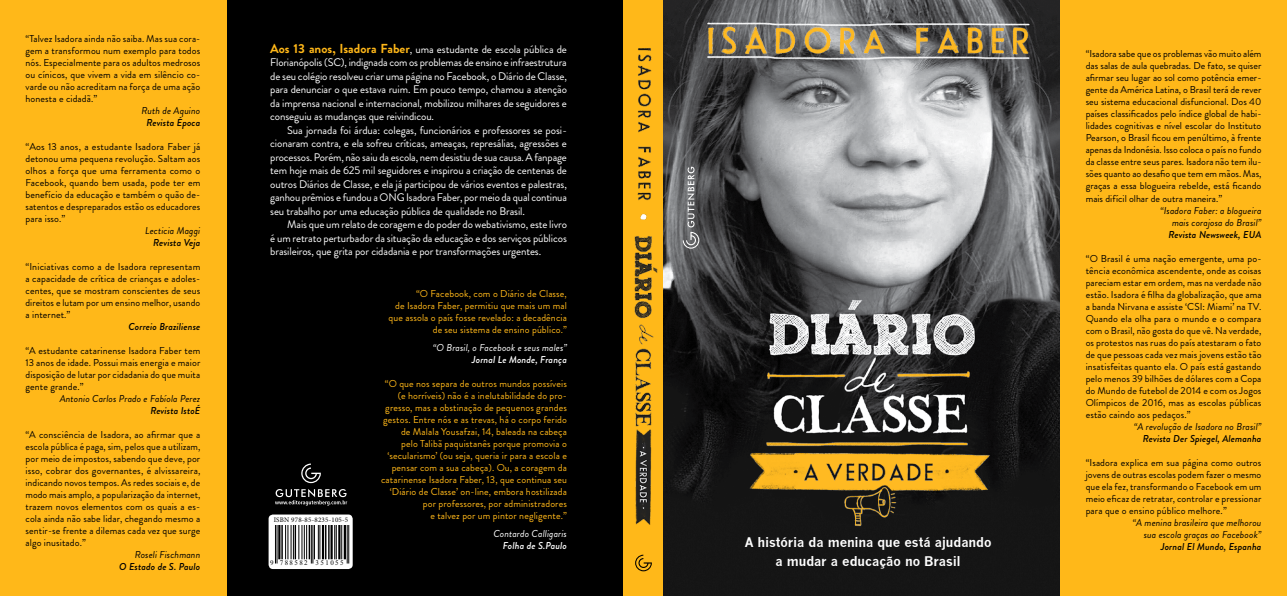
<style>
.page{position:relative;width:1287px;height:596px;background:#fff}
.page>*{position:absolute;margin:0;border:0;box-sizing:border-box;transform-origin:0 0}
.t1{font:700 13px/19px "News Gothic";letter-spacing:-.01em;color:#fff;text-align:center}
.t2{font:11px/13.5px "Brandon Grotesque";letter-spacing:-.01em;color:#fff;text-align:justify}
.t3{font:10px/12px "Brandon Grotesque";letter-spacing:.01em;color:#000;text-align:justify}
.t4{font:10px/12px "Brandon Grotesque";letter-spacing:.01em;color:#ffb819;text-align:right}
.t5{font:italic 10px/12px "Brandon Grotesque";letter-spacing:.01em;color:#000;text-align:right}
.t6{font:italic 500 10px "Brandon Grotesque";letter-spacing:.01em;color:#000}
.t7{font:italic 10px "Brandon Grotesque";letter-spacing:.01em;color:#fff}
.t8{font:italic 500 10px "Brandon Grotesque";letter-spacing:.01em;color:#fff}
.t9{font:7px "Minion Pro";letter-spacing:.03em;color:#000}
.t10{font:7px "Times New Roman";letter-spacing:.2em;color:#000}
.s1{font-weight:700;font-size:13px;color:#ffb819}
</style>
<div class="page">
<img style="left:663px;top:0;width:397px;height:595px">
<svg style="left:683px;top:167px;width:16px;height:81px"></svg>
<div style="left:1060px;top:0;width:227px;height:595px;background:#ffb819"></div>
<div style="left:0;top:0;width:227px;height:595px;background:#ffb819"></div>
<div style="left:227px;top:0;width:397px;height:595px;background:#000"></div>
<div style="left:624px;top:0;width:39px;height:595px;background:#ffb819"></div>
<img style="left:634px;top:48px;width:24px;height:477px">
<svg style="left:635px;top:554px;width:17px;height:17px"></svg>
<svg style="left:275px;top:463px;width:72px;height:42px"></svg>
<svg style="left:269px;top:514px;width:84px;height:54px;background:#e0e0e0"></svg>
<hr style="left:277px;top:525px;width:1px;height:38px;background:#000">
<hr style="left:275px;top:525px;width:1px;height:38px;background:#000">
<hr style="left:278px;top:525px;width:2px;height:34px;background:#000">
<hr style="left:281px;top:525px;width:2px;height:34px;background:#000">
<hr style="left:293px;top:525px;width:1px;height:34px;background:#000">
<hr style="left:291px;top:525px;width:1px;height:34px;background:#000">
<hr style="left:288px;top:525px;width:1px;height:34px;background:#000">
<hr style="left:285px;top:525px;width:1px;height:34px;background:#000">
<hr style="left:295px;top:525px;width:1px;height:34px;background:#000">
<hr style="left:306px;top:525px;width:1px;height:34px;background:#000">
<hr style="left:304px;top:525px;width:1px;height:34px;background:#000">
<hr style="left:302px;top:525px;width:1px;height:34px;background:#000">
<hr style="left:299px;top:525px;width:1px;height:34px;background:#000">
<hr style="left:309px;top:525px;width:1px;height:34px;background:#000">
<hr style="left:320px;top:525px;width:1px;height:34px;background:#000">
<hr style="left:318px;top:525px;width:1px;height:34px;background:#000">
<hr style="left:314px;top:525px;width:1px;height:34px;background:#000">
<hr style="left:313px;top:525px;width:1px;height:38px;background:#000">
<hr style="left:311px;top:525px;width:1px;height:38px;background:#000">
<hr style="left:322px;top:525px;width:2px;height:34px;background:#000">
<hr style="left:328px;top:525px;width:2px;height:34px;background:#000">
<hr style="left:325px;top:525px;width:1px;height:34px;background:#000">
<hr style="left:330px;top:525px;width:3px;height:34px;background:#000">
<hr style="left:336px;top:525px;width:1px;height:34px;background:#000">
<hr style="left:334px;top:525px;width:1px;height:34px;background:#000">
<hr style="left:338px;top:525px;width:2px;height:34px;background:#000">
<hr style="left:341px;top:525px;width:1px;height:34px;background:#000">
<hr style="left:344px;top:525px;width:2px;height:34px;background:#000">
<hr style="left:348px;top:525px;width:1px;height:38px;background:#000">
<hr style="left:347px;top:525px;width:1px;height:38px;background:#000">
<p class="t3" style="left:26px;top:32px;width:176px">“Talvez Isadora ainda não saiba. Mas sua cora&shy;gem a transformou num exemplo para todos nós. Especialmente para os adultos medrosos ou cínicos, que vivem a vida em silêncio co&shy;varde ou não acreditam na força de uma ação honesta e cidadã.”</p>
<p class="t5" style="left:142px;top:104px;width:60px">Ruth de Aquino</p>
<p class="t6" style="left:146px;top:115px;width:55px">Revista Época</p>
<p class="t3" style="left:26px;top:140px;width:176px">“Aos 13 anos, a estudante Isadora Faber já detonou uma pequena revolução. Saltam aos olhos a força que uma ferramenta como o Facebook, quando bem usada, pode ter em benefício da educação e também o quão de&shy;satentos e despreparados estão os educadores para isso.”</p>
<p class="t5" style="left:145px;top:224px;width:57px">Lecticia Maggi</p>
<p class="t6" style="left:153px;top:235px;width:48px">Revista Veja</p>
<p class="t3" style="left:26px;top:260px;width:176px">“Iniciativas como a de Isadora representam a capacidade de crítica de crianças e adoles&shy;centes, que se mostram conscientes de seus direitos e lutam por um ensino melhor, usando a internet.”</p>
<p class="t6" style="left:129px;top:319px;width:73px">Correio Braziliense</p>
<p class="t3" style="left:26px;top:344px;width:176px">“A estudante catarinense Isadora Faber tem 13 anos de idade. Possui mais energia e maior disposição de lutar por cidadania do que muita gente grande.”</p>
<p class="t5" style="left:60px;top:392px;width:142px">Antonio Carlos Prado e Fabíola Perez</p>
<p class="t6" style="left:150px;top:403px;width:51px">Revista IstoÉ</p>
<p class="t3" style="left:26px;top:428px;width:176px">“A consciência de Isadora, ao afirmar que a escola pública é paga, sim, pelos que a utilizam, por meio de impostos, sabendo que deve, por isso, cobrar dos governantes, é alvissareira, indicando novos tempos. As redes sociais e, de modo mais amplo, a popularização da internet, trazem novos elementos com os quais a es&shy;cola ainda não sabe lidar, chegando mesmo a sentir-se frente a dilemas cada vez que surge algo inusitado.”</p>
<p class="t5" style="left:135px;top:548px;width:67px">Roseli Fischmann</p>
<p class="t6" style="left:119px;top:559px;width:83px">O Estado de S. Paulo</p>
<p class="t2" style="left:270px;top:42px;width:298px"><span class="s1">Aos 13 anos, Isadora Faber</span>, uma estudante de escola pública de Florianópolis (SC), indignada com os problemas de ensino e infraestrutura de seu colégio resolveu criar uma página no Facebook, o Diário de Classe, para denunciar o que estava ruim. Em pouco tempo, chamou a atenção da imprensa nacional e internacional, mobilizou milhares de seguidores e conseguiu as mudanças que reivindicou.</p>
<p class="t2" style="left:270px;top:123px;width:298px;text-indent:17px">Sua jornada foi árdua: colegas, funcionários e professores se posi&shy;cionaram contra, e ela sofreu críticas, ameaças, represálias, agressões e processos. Porém, não saiu da escola, nem desistiu de sua causa. A fanpage tem hoje mais de 625 mil seguidores e inspirou a criação de centenas de outros Diários de Classe, e ela já participou de vários eventos e palestras, ganhou prêmios e fundou a ONG Isadora Faber, por meio da qual continua seu trabalho por uma educação pública de qualidade no Brasil.</p>
<p class="t2" style="left:270px;top:218px;width:298px;text-indent:17px">Mais que um relato de coragem e do poder do webativismo, este livro é um retrato perturbador da situação da educação e dos serviços públicos brasileiros, que grita por cidadania e por transformações urgentes.</p>
<p class="t4" style="left:389px;top:288px;width:180px">“O Facebook, com o Diário de Classe,<br>de Isadora Faber, permitiu que mais um mal que assola o país fosse revelado: a decadência de seu sistema de ensino público.”</p>
<p class="t7" style="left:433px;top:340px;width:136px">“O Brasil, o Facebook e seus males”</p>
<p class="t8" style="left:472px;top:352px;width:97px">Jornal Le Monde, França</p>
<p class="t4" style="left:381px;top:377px;width:187px">“O que nos separa de outros mundos possíveis (e horríveis) não é a inelutabilidade do pro&shy;gresso, mas a obstinação de pequenos grandes gestos. Entre nós e as trevas, há o corpo ferido de Malala Yousafzai, 14, baleada na cabeça<br>pelo Talibã paquistanês porque promovia o ‘secularismo’ (ou seja, queria ir para a escola e pensar com a sua cabeça). Ou, a coragem da catarinense Isadora Faber, 13, que continua seu ‘Diário de Classe’ on-line, embora hostilizada por professores, por administradores<br>e talvez por um pintor negligente.”</p>
<p class="t7" style="left:493px;top:526px;width:75px">Contardo Calligaris</p>
<p class="t8" style="left:503px;top:538px;width:66px">Folha de S.Paulo</p>
<p class="t9" style="left:274px;top:515px;width:76px">ISBN 978-85-8235-105-5</p>
<p class="t10" style="left:270px;top:558px;width:75px">9 788582 351055</p>
<h1 class="t1" style="left:745px;top:531px;width:248px">A história da menina que está ajudando a mudar a educação no Brasil</h1>
<p class="t3" style="left:1086px;top:48px;width:177px">“Isadora sabe que os problemas vão muito além das salas de aula quebradas. De fato, se quiser afirmar seu lugar ao sol como potência emer&shy;gente da América Latina, o Brasil terá de rever seu sistema educacional disfuncional. Dos 40 países classificados pelo índice global de habi&shy;lidades cognitivas e nível escolar do Instituto Pearson, o Brasil ficou em penúltimo, à frente apenas da Indonésia. Isso coloca o país no fundo da classe entre seus pares. Isadora não tem ilu&shy;sões quanto ao desafio que tem em mãos. Mas, graças a essa blogueira rebelde, está ficando mais difícil olhar de outra maneira.”</p>
<p class="t5" style="left:1160px;top:204px;width:103px">“Isadora Faber: a blogueira mais corajosa do Brasil”</p>
<p class="t6" style="left:1169px;top:227px;width:94px">Revista Newsweek, EUA</p>
<p class="t3" style="left:1086px;top:252px;width:177px">“O Brasil é uma nação emergente, uma po&shy;tência econômica ascendente, onde as coisas pareciam estar em ordem, mas na verdade não estão. Isadora é filha da globalização, que ama a banda Nirvana e assiste ‘CSI: Miami’ na TV.<br>Quando ela olha para o mundo e o compara com o Brasil, não gosta do que vê. Na verdade, os protestos nas ruas do país atestaram o fato de que pessoas cada vez mais jovens estão tão insatisfeitas quanto ela. O país está gastando pelo menos 39 bilhões de dólares com a Copa do Mundo de futebol de 2014 e com os Jogos Olímpicos de 2016, mas as escolas públicas estão caindo aos pedaços.”</p>
<p class="t5" style="left:1134px;top:420px;width:129px">“A revolução de Isadora no Brasil”</p>
<p class="t6" style="left:1143px;top:431px;width:120px">Revista Der Spiegel, Alemanha</p>
<p class="t3" style="left:1086px;top:456px;width:177px">“Isadora explica em sua página como outros jovens de outras escolas podem fazer o mesmo que ela fez, transformando o Facebook em um meio eficaz de retratar, controlar e pressionar para que o ensino público melhore.”</p>
<p class="t5" style="left:1132px;top:516px;width:130px">“A menina brasileira que melhorou sua escola graças ao Facebook”</p>
<p class="t6" style="left:1161px;top:539px;width:102px">Jornal El Mundo, Espanha</p>
</div>
